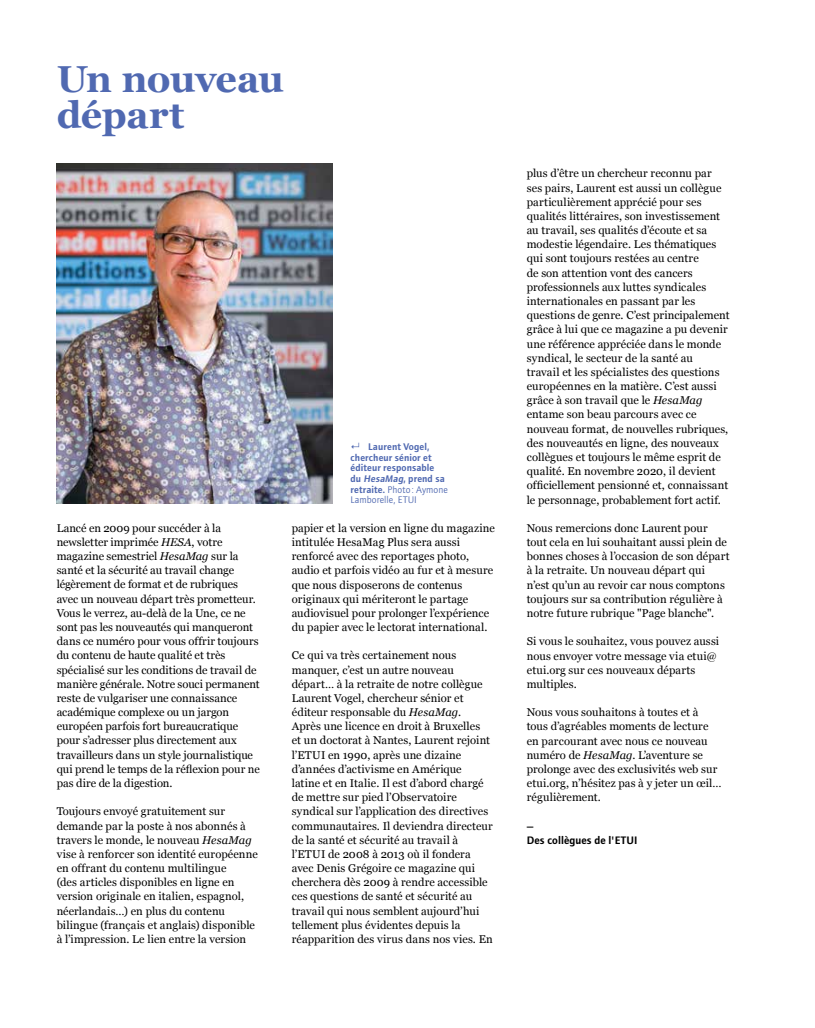
<style>
.page{position:relative;width:815px;height:1028px;background:#fff}
.page>*{position:absolute;margin:0;border:0;box-sizing:border-box;transform-origin:0 0}
.t1{font:700 37.5px/35.4px "Georgia";letter-spacing:-.015em;color:#5069b1}
.t2{font:11.25px/14.1px "Georgia";color:#000}
.t3{font:11.25px/14.1px "etui Foundry Journal Demi";letter-spacing:.005em;color:#000}
.t4{font:10px/10.6px "etui Foundry Journal Demi";letter-spacing:.01em;color:#5069b1}
.t5{font:10px/10.6px "etui Foundry Journal book";letter-spacing:.01em;color:#5069b1}
.s1{font-style:italic}
.s2{font-family:"Inter";font-weight:300}
.s3{font-family:"etui Foundry Journal Demi"}
</style>
<div class="page">
<img style="left:57px;top:163px;width:276px;height:340px">
<h1 class="t1" style="left:57px;top:61px;width:229px">Un nouveau départ</h1>
<p class="t2" style="left:57px;top:521px;width:205px">Lancé en 2009 pour succéder à la newsletter imprimée <span class="s1">HESA</span>, votre magazine semestriel <span class="s1">HesaMag</span> sur la santé et la sécurité au travail change légèrement de format et de rubriques avec un nouveau départ très prometteur.<br>Vous le verrez, au-delà de la Une, ce ne sont pas les nouveautés qui manqueront dans ce numéro pour vous offrir toujours du contenu de haute qualité et très spécialisé sur les conditions de travail de manière générale. Notre souci permanent reste de vulgariser une connaissance académique complexe ou un jargon européen parfois fort bureaucratique pour s’adresser plus directement aux travailleurs dans un style journalistique qui prend le temps de la réflexion pour ne pas dire de la digestion.</p>
<p class="t2" style="left:57px;top:804px;width:203px">Toujours envoyé gratuitement sur demande par la poste à nos abonnés à travers le monde, le nouveau <span class="s1">HesaMag </span>vise à renforcer son identité européenne en offrant du contenu multilingue<br>(des articles disponibles en ligne en version originale en italien, espagnol, néerlandais…) en plus du contenu bilingue (français et anglais) disponible à l’impression. Le lien entre la version</p>
<p class="t4" style="left:350px;top:441px;width:96px"><span class="s2">↵</span> Laurent Vogel, chercheur sénior et éditeur responsable<br>d u <span class="s1">HesaMag</span>, p re n d sa</p>
<p class="t5" style="left:350px;top:484px;width:99px"><span class="s3">retraite.</span> Photo : Aymone<br>Lamborelle, ETUI</p>
<p class="t2" style="left:292px;top:521px;width:205px">papier et la version en ligne du magazine intitulée HesaMag Plus sera aussi renforcé avec des reportages photo, audio et parfois vidéo au fur et à mesure que nous disposerons de contenus originaux qui mériteront le partage audiovisuel pour prolonger l’expérience du papier avec le lectorat international.</p>
<p class="t2" style="left:292px;top:648px;width:203px">Ce qui va très certainement nous manquer, c’est un autre nouveau départ… à la retraite de notre collègue Laurent Vogel, chercheur sénior et éditeur responsable du <span class="s1">HesaMag</span>.<br>Après une licence en droit à Bruxelles<br>et un doctorat à Nantes, Laurent rejoint l’ETUI en 1990, après une dizaine d’années d’activisme en Amérique latine et en Italie. Il est d’abord chargé de mettre sur pied l’Observatoire syndical sur l’application des directives communautaires. Il deviendra directeur de la santé et sécurité au travail à l’ETUI de 2008 à 2013 où il fondera avec Denis Grégoire ce magazine qui cherchera dès 2009 à rendre accessible ces questions de santé et sécurité au travail qui nous semblent aujourd’hui tellement plus évidentes depuis la réapparition des virus dans nos vies. En</p>
<p class="t2" style="left:527px;top:166px;width:204px">plus d’être un chercheur reconnu par ses pairs, Laurent est aussi un collègue particulièrement apprécié pour ses qualités littéraires, son investissement au travail, ses qualités d’écoute et sa modestie légendaire. Les thématiques qui sont toujours restées au centre<br>de son attention vont des cancers professionnels aux luttes syndicales internationales en passant par les questions de genre. C’est principalement grâce à lui que ce magazine a pu devenir une référence appréciée dans le monde syndical, le secteur de la santé au<br>travail et les spécialistes des questions européennes en la matière. C’est aussi grâce à son travail que le <span class="s1">HesaMag </span>entame son beau parcours avec ce nouveau format, de nouvelles rubriques, des nouveautés en ligne, des nouveaux collègues et toujours le même esprit de qualité. En novembre 2020, il devient officiellement pensionné et, connaissant le personnage, probablement fort actif.</p>
<p class="t2" style="left:527px;top:521px;width:204px">Nous remercions donc Laurent pour tout cela en lui souhaitant aussi plein de bonnes choses à l’occasion de son départ à la retraite. Un nouveau départ qui n’est qu’un au revoir car nous comptons toujours sur sa contribution régulière à notre future rubrique "Page blanche".</p>
<p class="t2" style="left:527px;top:634px;width:194px">Si vous le souhaitez, vous pouvez aussi nous envoyer votre message via etui@ etui.org sur ces nouveaux départs multiples.</p>
<p class="t2" style="left:527px;top:705px;width:196px">Nous vous souhaitons à toutes et à tous d’agréables moments de lecture en parcourant avec nous ce nouveau numéro de <span class="s1">HesaMag</span>. L’aventure se prolonge avec des exclusivités web sur etui.org, n’hésitez pas à y jeter un œil… régulièrement.</p>
<p class="t3" style="left:527px;top:819px;width:112px">—<br>Des collègues de l'ETUI</p>
</div>
